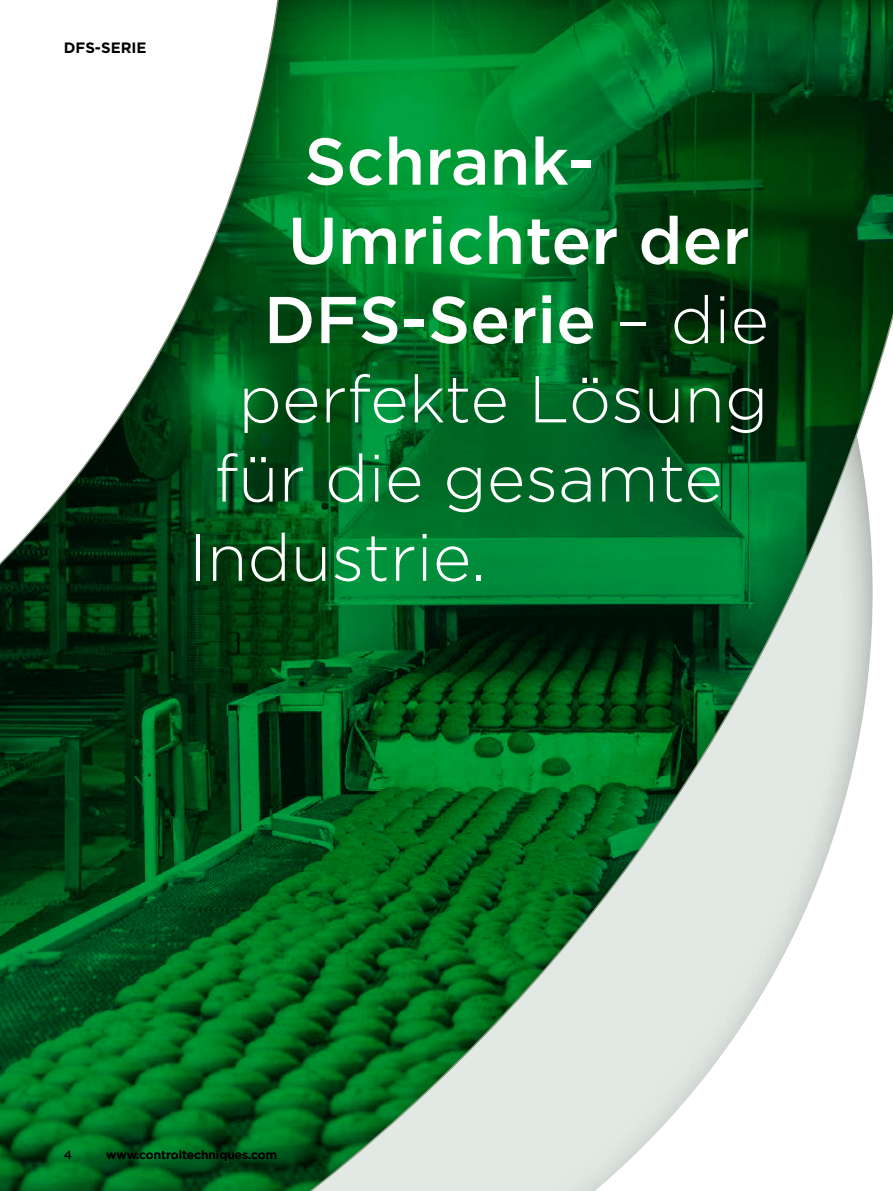
<style>
.page{position:relative;width:893px;height:1191px;background:#fff}
.page>*{position:absolute;margin:0;border:0;box-sizing:border-box;transform-origin:0 0}
.NID_Caps_Header{font:300 66px "Gotham";color:#fff}
.NID_Caps_Header-2{font:500 66px "Gotham";color:#fff}
.t1{font:700 15px "Gotham";color:#000}
.folios{font:500 12px "Gotham";color:#000}
.s1{font-weight:300}
</style>
<div class="page">
<div style="left:0;top:0;width:893px;height:1191px;background:#000;opacity:.4"></div>
<p class="t1" style="left:64px;top:39px;width:84px">DFS-SERIE</p>
<p class="NID_Caps_Header-2" style="left:304px;top:118px;width:292px">Schrank-</p>
<p class="NID_Caps_Header-2" style="left:288px;top:197px;width:463px">Umrichter der</p>
<p class="NID_Caps_Header-2" style="left:264px;top:276px;width:507px">DFS-Serie <span class="s1">– die</span></p>
<p class="NID_Caps_Header" style="left:238px;top:357px;width:532px">perfekte Lösung</p>
<p class="NID_Caps_Header" style="left:214px;top:436px;width:510px">für die gesamte</p>
<p class="NID_Caps_Header" style="left:189px;top:516px;width:298px">Industrie.</p>
<p class="folios" style="left:64px;top:1147px;width:10px">4</p>
<p class="folios" style="left:106px;top:1147px;width:172px">www.controltechniques.com</p>
</div>
